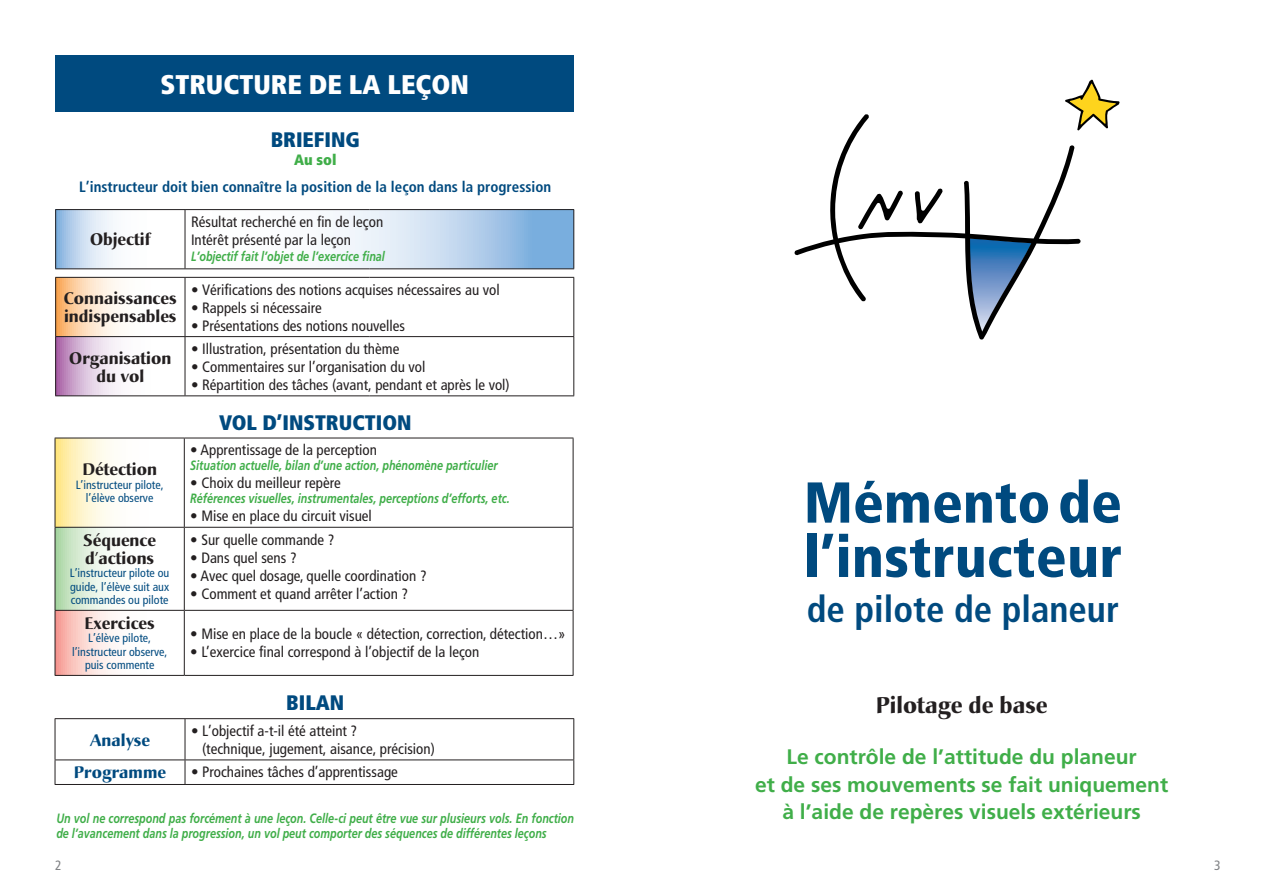
<style>
.page{position:relative;width:1276px;height:893px;background:#fff}
.page>*{position:absolute;margin:0;border:0;box-sizing:border-box;transform-origin:0 0}
.t1{font:900 condensed 57.6px/54.3px "Frutiger LT Std";letter-spacing:.005em;color:#004a7f}
.t2{font:700 condensed 36.75px "Frutiger LT Std";color:#004a7f}
.t3{font:900 condensed 27px "Frutiger LT Std";color:#fff}
.t4{font:700 22.5px "Christiana";color:#231f20}
.t5{font:700 21px/27px "Frutiger LT Std";color:#40ae49;text-align:center}
.t6{font:900 condensed 21px "Frutiger LT Std";color:#004a7f}
.t7{font:700 16.5px/18px "Christiana";color:#231f20}
.t8{font:700 16.5px "Christiana";color:#004a7f}
.t9{font:condensed 15px/18px "Frutiger LT Std";color:#231f20}
.t10{font:700 condensed 15px "Frutiger LT Std";color:#004a7f}
.t11{font:900 condensed 15px "Frutiger LT Std";color:#40ae49}
.t12{font:italic 700 13.5px/15px "Frutiger LT Std";color:#40ae49;scale:.8 1}
.t13{font:condensed 13.5px "Frutiger LT Std";color:#808285}
.t14{font:condensed 12px/13.5px "Frutiger LT Std";color:#004a7f;text-align:center}
</style>
<div class="page">
<div style="left:55px;top:55px;width:519px;height:57px;background:#004a7f"></div>
<svg style="left:56px;top:210px;width:129px;height:58px"></svg>
<svg style="left:186px;top:210px;width:387px;height:58px"></svg>
<svg style="left:56px;top:269px;width:518px;height:69px"></svg>
<svg style="left:56px;top:278px;width:129px;height:58px"></svg>
<svg style="left:56px;top:337px;width:129px;height:58px"></svg>
<hr style="left:55px;top:277px;width:130px;height:1px;background:#231f20">
<hr style="left:55px;top:278px;width:1px;height:58px;background:#231f20">
<hr style="left:185px;top:277px;width:184px;height:1px;background:#231f20">
<hr style="left:185px;top:278px;width:1px;height:58px;background:#231f20">
<hr style="left:369px;top:277px;width:205px;height:1px;background:#231f20">
<hr style="left:573px;top:278px;width:1px;height:58px;background:#231f20">
<hr style="left:55px;top:336px;width:130px;height:1px;background:#231f20">
<hr style="left:55px;top:337px;width:1px;height:58px;background:#231f20">
<hr style="left:185px;top:336px;width:184px;height:1px;background:#231f20">
<hr style="left:185px;top:337px;width:1px;height:58px;background:#231f20">
<hr style="left:369px;top:336px;width:205px;height:1px;background:#231f20">
<hr style="left:573px;top:337px;width:1px;height:58px;background:#231f20">
<hr style="left:55px;top:395px;width:130px;height:1px;background:#231f20">
<hr style="left:185px;top:395px;width:184px;height:1px;background:#231f20">
<hr style="left:369px;top:395px;width:205px;height:1px;background:#231f20">
<hr style="left:55px;top:209px;width:130px;height:1px;background:#231f20">
<hr style="left:55px;top:210px;width:1px;height:58px;background:#231f20">
<hr style="left:185px;top:209px;width:184px;height:1px;background:#231f20">
<hr style="left:185px;top:210px;width:1px;height:58px;background:#231f20">
<hr style="left:369px;top:209px;width:205px;height:1px;background:#231f20">
<hr style="left:573px;top:210px;width:1px;height:58px;background:#231f20">
<hr style="left:55px;top:268px;width:130px;height:1px;background:#231f20">
<hr style="left:185px;top:268px;width:184px;height:1px;background:#231f20">
<hr style="left:369px;top:268px;width:205px;height:1px;background:#231f20">
<svg style="left:56px;top:439px;width:128px;height:88px"></svg>
<svg style="left:56px;top:528px;width:128px;height:82px"></svg>
<svg style="left:185px;top:528px;width:388px;height:147px"></svg>
<svg style="left:56px;top:611px;width:128px;height:64px"></svg>
<hr style="left:55px;top:438px;width:129px;height:1px;background:#231f20">
<hr style="left:55px;top:438px;width:1px;height:89px;background:#231f20">
<hr style="left:184px;top:438px;width:389px;height:1px;background:#231f20">
<hr style="left:184px;top:438px;width:1px;height:89px;background:#231f20">
<hr style="left:573px;top:438px;width:1px;height:89px;background:#231f20">
<hr style="left:55px;top:527px;width:129px;height:1px;background:#231f20">
<hr style="left:55px;top:528px;width:1px;height:82px;background:#231f20">
<hr style="left:184px;top:527px;width:389px;height:1px;background:#231f20">
<hr style="left:184px;top:528px;width:1px;height:82px;background:#231f20">
<hr style="left:573px;top:528px;width:1px;height:82px;background:#231f20">
<hr style="left:55px;top:610px;width:129px;height:1px;background:#231f20">
<hr style="left:55px;top:611px;width:1px;height:64px;background:#231f20">
<hr style="left:184px;top:610px;width:389px;height:1px;background:#231f20">
<hr style="left:184px;top:611px;width:1px;height:64px;background:#231f20">
<hr style="left:573px;top:611px;width:1px;height:64px;background:#231f20">
<hr style="left:55px;top:675px;width:129px;height:1px;background:#231f20">
<hr style="left:184px;top:675px;width:389px;height:1px;background:#231f20">
<hr style="left:55px;top:718px;width:130px;height:1px;background:#231f20">
<hr style="left:55px;top:719px;width:1px;height:40px;background:#231f20">
<hr style="left:185px;top:718px;width:389px;height:1px;background:#231f20">
<hr style="left:185px;top:719px;width:1px;height:40px;background:#231f20">
<hr style="left:573px;top:719px;width:1px;height:40px;background:#231f20">
<hr style="left:55px;top:759px;width:130px;height:1px;background:#231f20">
<svg style="left:55px;top:760px;width:1px;height:24px"></svg>
<hr style="left:185px;top:759px;width:389px;height:1px;background:#231f20">
<svg style="left:185px;top:760px;width:1px;height:24px"></svg>
<svg style="left:573px;top:760px;width:1px;height:24px"></svg>
<hr style="left:55px;top:784px;width:130px;height:1px;background:#231f20">
<hr style="left:185px;top:784px;width:389px;height:1px;background:#231f20">
<svg style="left:1065px;top:80px;width:54px;height:49px"></svg>
<svg style="left:795px;top:114px;width:285px;height:226px"></svg>
<h3 class="t3" style="left:160px;top:68px;width:310px">STRUCTURE DE LA LEÇON</h3>
<h3 class="t6" style="left:271px;top:127px;width:91px">BRIEFING</h3>
<p class="t11" style="left:294px;top:151px;width:44px">Au sol</p>
<p class="t10" style="left:79px;top:178px;width:473px">L’instructeur doit bien connaître la position de la leçon dans la progression</p>
<p class="t7" style="left:90px;top:231px;width:62px">Objectif</p>
<p class="t7" style="left:64px;top:290px;width:114px">Connaissances indispensables</p>
<p class="t7" style="left:69px;top:349px;width:104px;text-align:center">Organisation du vol</p>
<p class="t7" style="left:82px;top:461px;width:76px">Détection</p>
<p class="t14" style="left:76px;top:478px;width:89px">L’instructeur pilote, l’élève observe</p>
<p class="t7" style="left:83px;top:531px;width:74px">Séquence d’actions</p>
<p class="t14" style="left:70px;top:566px;width:101px;text-align:justify">L’instructeur pilote ou guide, l’élève suit aux commandes ou pilote</p>
<p class="t9" style="left:191px;top:213px;width:194px">Résultat recherché en fin de leçon<br>Intérêt présenté par la leçon</p>
<p class="t12" style="left:191px;top:249px;width:244px">L’objectif fait l’objet de l’exercice final</p>
<p class="t9" style="left:191px;top:280px;width:310px">• Vérifications des notions acquises nécessaires au vol</p>
<p class="t9" style="left:191px;top:298px;width:132px">• Rappels si nécessaire</p>
<p class="t9" style="left:191px;top:316px;width:216px">• Présentations des notions nouvelles</p>
<p class="t9" style="left:191px;top:340px;width:210px">• Illustration, présentation du thème</p>
<p class="t9" style="left:191px;top:358px;width:236px">• Commentaires sur l’organisation du vol</p>
<p class="t9" style="left:191px;top:376px;width:320px">• Répartition des tâches (avant, pendant et après le vol)</p>
<h3 class="t6" style="left:219px;top:410px;width:194px">VOL D’INSTRUCTION</h3>
<p class="t9" style="left:190px;top:441px;width:188px">• Apprentissage de la perception</p>
<p class="t12" style="left:190px;top:458px;width:386px">Situation actuelle, bilan d’une action, phénomène particulier</p>
<p class="t9" style="left:190px;top:474px;width:152px">• Choix du meilleur repère</p>
<p class="t12" style="left:190px;top:491px;width:401px">Références visuelles, instrumentales, perceptions d’efforts, etc.</p>
<p class="t9" style="left:190px;top:507px;width:183px">• Mise en place du circuit visuel</p>
<p class="t9" style="left:190px;top:530px;width:146px">• Sur quelle commande ?</p>
<p class="t9" style="left:190px;top:548px;width:108px">• Dans quel sens ?</p>
<p class="t9" style="left:190px;top:566px;width:238px">• Avec quel dosage, quelle coordination ?</p>
<p class="t9" style="left:190px;top:584px;width:219px">• Comment et quand arrêter l’action ?</p>
<p class="t7" style="left:85px;top:614px;width:72px">Exercices</p>
<p class="t14" style="left:72px;top:632px;width:97px">L’élève pilote, l’instructeur observe, puis commente</p>
<p class="t9" style="left:190px;top:625px;width:377px">• Mise en place de la boucle « détection, correction, détection…»</p>
<p class="t9" style="left:190px;top:643px;width:291px">• L’exercice final correspond à l’objectif de la leçon</p>
<h3 class="t6" style="left:286px;top:690px;width:59px">BILAN</h3>
<p class="t8" style="left:90px;top:729px;width:62px">Analyse</p>
<p class="t9" style="left:202px;top:722px;width:234px;text-indent:-11px">• L’objectif a-t-il été atteint ?<br>(technique, jugement, aisance, précision)</p>
<p class="t8" style="left:74px;top:762px;width:94px">Programme</p>
<p class="t9" style="left:191px;top:763px;width:208px">• Prochaines tâches d’apprentissage</p>
<p class="t12" style="left:56px;top:810px;width:649px">Un vol ne correspond pas forcément à une leçon. Celle-ci peut être vue sur plusieurs vols. En fonction de l’avancement dans la progression, un vol peut comporter des séquences de différentes leçons</p>
<h1 class="t1" style="left:804px;top:475px;width:320px">Mémento de l’instructeur</h1>
<h2 class="t2" style="left:806px;top:588px;width:314px">de pilote de planeur</h2>
<h3 class="t4" style="left:876px;top:690px;width:173px">Pilotage de base</h3>
<h3 class="t5" style="left:755px;top:744px;width:415px">Le contrôle de l’attitude du planeur<br>et de ses mouvements se fait uniquement à l’aide de repères visuels extérieurs</h3>
<p class="t13" style="left:55px;top:857px;width:8px">2</p>
<p class="t13" style="left:1214px;top:857px;width:8px">3</p>
</div>
